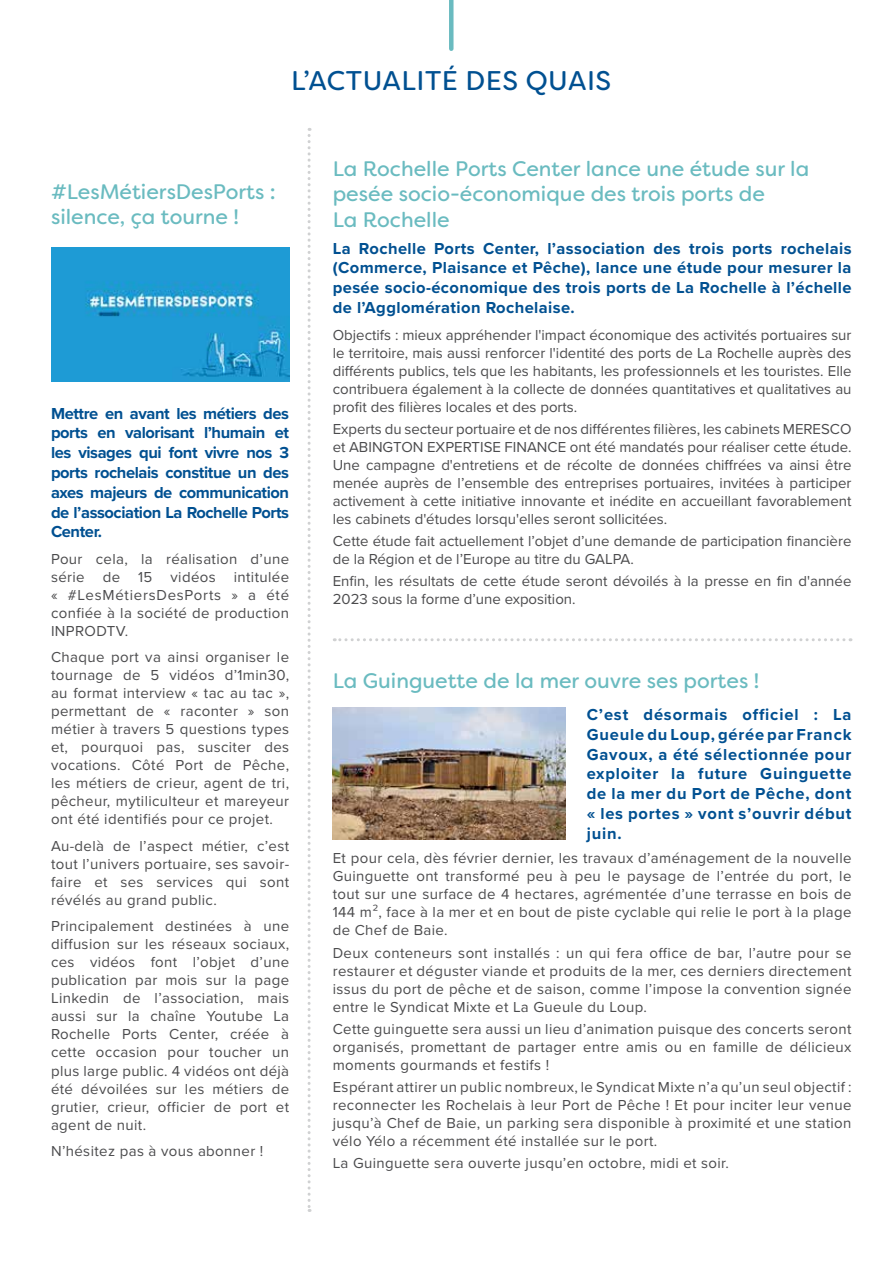
<style>
.page{position:relative;width:893px;height:1263px;background:#fff}
.page>*{position:absolute;margin:0;border:0;box-sizing:border-box;transform-origin:0 0}
.t1{font:27px "Filson Soft";letter-spacing:.02em;color:#005091}
.t2{font:21px/25.2px "Filson Soft";color:#6abbc0}
.t3{font:700 16.5px/19.8px "Proxima Nova";letter-spacing:.025em;color:#005091;text-align:justify}
.t4{font:15px/18px "Proxima Nova";letter-spacing:.025em;color:#4b4b4d;text-align:justify}
.t5{font:15px/18px "Proxima Nova";color:#4b4b4d}
</style>
<div class="page">
<hr style="left:449px;top:0;width:4px;height:49px;background:#6abbc0">
<svg style="left:308px;top:128px;width:3px;height:1084px"></svg>
<img style="left:51px;top:247px;width:238px;height:134px">
<svg style="left:334px;top:638px;width:510px;height:3px"></svg>
<img style="left:333px;top:707px;width:233px;height:132px">
<h1 class="t1" style="left:291px;top:63px;width:322px">L’ACTUALITÉ DES QUAIS</h1>
<h2 class="t2" style="left:51px;top:179px;width:226px">#LesMétiersDesPorts : silence, ça tourne !</h2>
<h2 class="t2" style="left:333px;top:156px;width:478px">La Rochelle Ports Center lance une étude sur la pesée socio-économique des trois ports de<br>La Rochelle</h2>
<p class="t3" style="left:51px;top:403px;width:240px">Mettre en avant les métiers des ports en valorisant l’humain et les visages qui font vivre nos 3 ports rochelais constitue un des axes majeurs de communication de l’association La Rochelle Ports Center.</p>
<p class="t4" style="left:51px;top:550px;width:240px">Pour cela, la réalisation d’une série de 15 vidéos intitulée « #LesMétiersDesPorts » a été confiée à la société de production INPRODTV.</p>
<p class="t4" style="left:51px;top:649px;width:240px">Chaque port va ainsi organiser le tournage de 5 vidéos d’1min30, au format interview « tac au tac », permettant de « raconter » son métier à travers 5 questions types et, pourquoi pas, susciter des vocations. Côté Port de Pêche, les métiers de crieur, agent de tri, pêcheur, mytiliculteur et mareyeur ont été identifiés pour ce projet.</p>
<p class="t4" style="left:51px;top:837px;width:240px">Au-delà de l’aspect métier, c’est tout l’univers portuaire, ses savoir&shy;faire et ses services qui sont révélés au grand public.</p>
<p class="t4" style="left:51px;top:918px;width:240px">Principalement destinées à une diffusion sur les réseaux sociaux, ces vidéos font l’objet d’une publication par mois sur la page Linkedin de l’association, mais aussi sur la chaîne Youtube La Rochelle Ports Center, créée à cette occasion pour toucher un plus large public. 4 vidéos ont déjà été dévoilées sur les métiers de grutier, crieur, officier de port et agent de nuit.</p>
<p class="t4" style="left:51px;top:1142px;width:214px">N’hésitez pas à vous abonner !</p>
<p class="t3" style="left:333px;top:238px;width:520px">La Rochelle Ports Center, l’association des trois ports rochelais (Commerce, Plaisance et Pêche), lance une étude pour mesurer la pesée socio-économique des trois ports de La Rochelle à l’échelle de l’Agglomération Rochelaise.</p>
<p class="t4" style="left:333px;top:326px;width:520px">Objectifs : mieux appréhender l'impact économique des activités portuaires sur le territoire, mais aussi renforcer l'identité des ports de La Rochelle auprès des différents publics, tels que les habitants, les professionnels et les touristes. Elle contribuera également à la collecte de données quantitatives et qualitatives au profit des filières locales et des ports.</p>
<p class="t4" style="left:333px;top:420px;width:520px">Experts du secteur portuaire et de nos différentes filières, les cabinets MERESCO et ABINGTON EXPERTISE FINANCE ont été mandatés pour réaliser cette étude.<br>Une campagne d'entretiens et de récolte de données chiffrées va ainsi être menée auprès de l’ensemble des entreprises portuaires, invitées à participer activement à cette initiative innovante et inédite en accueillant favorablement les cabinets d'études lorsqu'elles seront sollicitées.</p>
<p class="t5" style="left:333px;top:532px;width:520px">Cette étude fait actuellement l’objet d’une demande de participation financière de la Région et de l’Europe au titre du GALPA.</p>
<p class="t5" style="left:333px;top:573px;width:520px">Enfin, les résultats de cette étude seront dévoilés à la presse en fin d'année<br>2023 sous la forme d’une exposition.</p>
<h2 class="t2" style="left:333px;top:668px;width:428px">La Guinguette de la mer ouvre ses portes !</h2>
<p class="t3" style="left:587px;top:704px;width:266px">C’est désormais officiel : La Gueule du Loup, gérée par Franck Gavoux, a été sélectionnée pour exploiter la future Guinguette de la mer du Port de Pêche, dont « les portes » vont s’ouvrir début juin.</p>
<p class="t4" style="left:333px;top:849px;width:520px">Et pour cela, dès février dernier, les travaux d’aménagement de la nouvelle Guinguette ont transformé peu à peu le paysage de l’entrée du port, le tout sur une surface de 4 hectares, agrémentée d’une terrasse en bois de 144 m², face à la mer et en bout de piste cyclable qui relie le port à la plage de Chef de Baie.</p>
<p class="t4" style="left:333px;top:944px;width:520px">Deux conteneurs sont installés : un qui fera office de bar, l’autre pour se restaurer et déguster viande et produits de la mer, ces derniers directement issus du port de pêche et de saison, comme l’impose la convention signée entre le Syndicat Mixte et La Gueule du Loup.</p>
<p class="t4" style="left:333px;top:1020px;width:520px">Cette guinguette sera aussi un lieu d’animation puisque des concerts seront organisés, promettant de partager entre amis ou en famille de délicieux moments gourmands et festifs !</p>
<p class="t4" style="left:333px;top:1078px;width:520px">Espérant attirer un public nombreux, le Syndicat Mixte n’a qu’un seul objectif : reconnecter les Rochelais à leur Port de Pêche ! Et pour inciter leur venue jusqu’à Chef de Baie, un parking sera disponible à proximité et une station vélo Yélo a récemment été installée sur le port.</p>
<p class="t4" style="left:333px;top:1154px;width:398px">La Guinguette sera ouverte jusqu’en octobre, midi et soir.</p>
</div>
